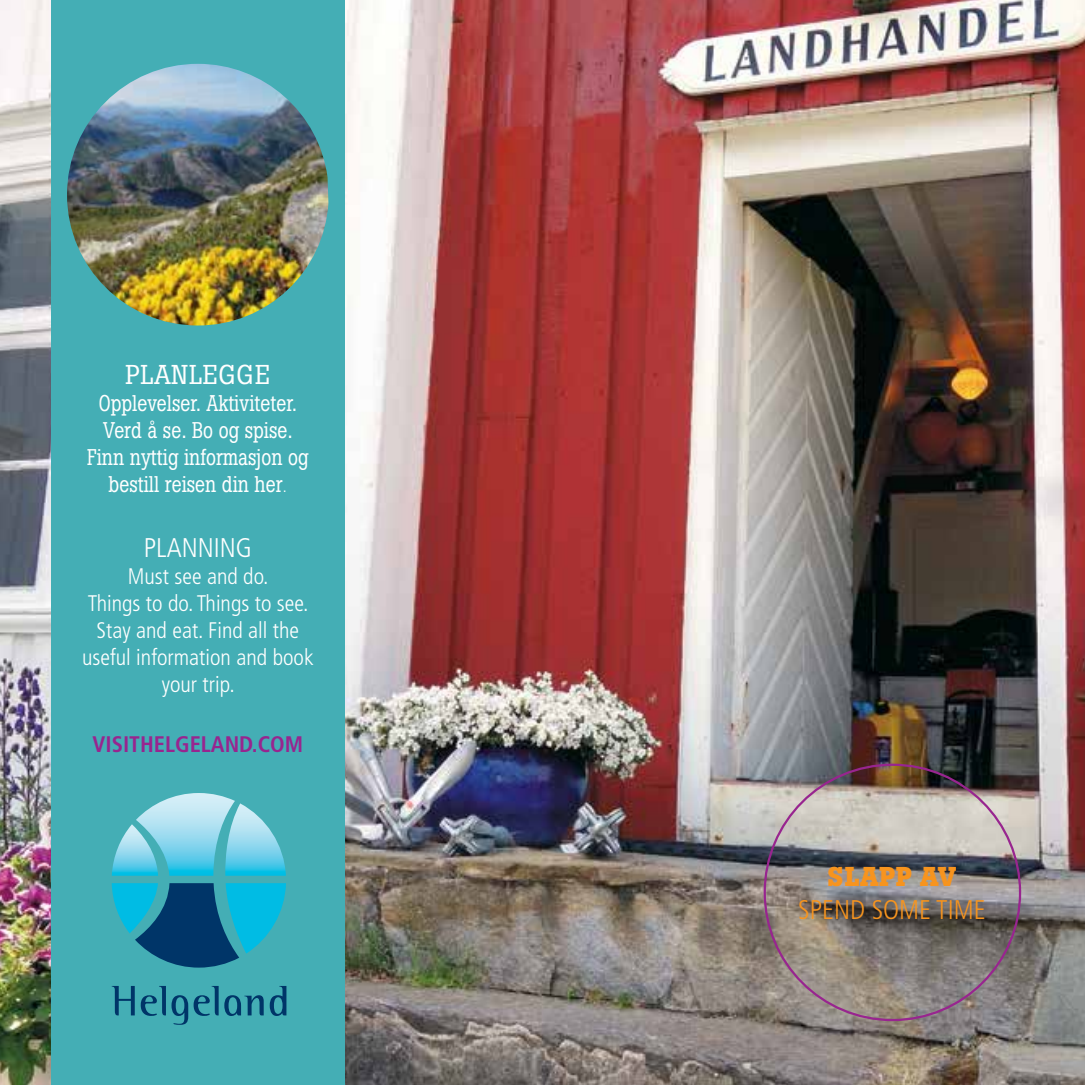
<style>
.page{position:relative;width:1085px;height:1085px;background:#fff}
.page>*{position:absolute;margin:0;border:0;box-sizing:border-box;transform-origin:0 0}
.t1{font:300 condensed 27px "Frutiger";color:#f7941e}
.t2{font:27px "Boton BQ";letter-spacing:.02em;color:#fff}
.t3{font:300 condensed 27px "Frutiger";color:#fff}
.t4{font:700 27px "Boton BQ";letter-spacing:.02em;color:#f7941e}
.t5{font:300 condensed 22.5px/27px "Frutiger";color:#fff;text-align:center}
.t6{font:22.5px/27px "Boton BQ";color:#fff;text-align:center;scale:.85 1}
.t7{font:700 condensed 22.5px "Frutiger";color:#98258f}
.s1{font-weight:300}
</style>
<div class="page">
<img style="left:0;top:0;width:1084px;height:1084px">
<div style="left:51px;top:0;width:293px;height:1084px;background:#44aeb5"></div>
<img style="left:67px;top:64px;width:261px;height:261px">
<svg style="left:112px;top:793px;width:174px;height:82px"></svg>
<svg style="left:112px;top:883px;width:174px;height:84px"></svg>
<svg style="left:224px;top:995px;width:40px;height:20px"></svg>
<svg style="left:270px;top:986px;width:16px;height:30px"></svg>
<svg style="left:141px;top:986px;width:77px;height:38px"></svg>
<svg style="left:112px;top:986px;width:23px;height:29px"></svg>
<p class="t2" style="left:125px;top:358px;width:146px">PLANLEGGE</p>
<p class="t6" style="left:87px;top:389px;width:262px">Opplevelser. Aktiviteter.<br>Verd å se. Bo og spise.<br>Finn nyttig informasjon og bestill reisen din her<span class="s1">.</span></p>
<p class="t3" style="left:144px;top:532px;width:110px">PLANNING</p>
<p class="t5" style="left:82px;top:563px;width:233px">Must see and do.<br>Things to do. Things to see.<br>Stay and eat. Find all the useful information and book your trip.</p>
<p class="t7" style="left:93px;top:730px;width:212px">VISITHELGELAND.COM</p>
<p class="t4" style="left:827px;top:860px;width:130px">SLAPP AV</p>
<p class="t1" style="left:798px;top:893px;width:189px">SPEND SOME TIME</p>
</div>
